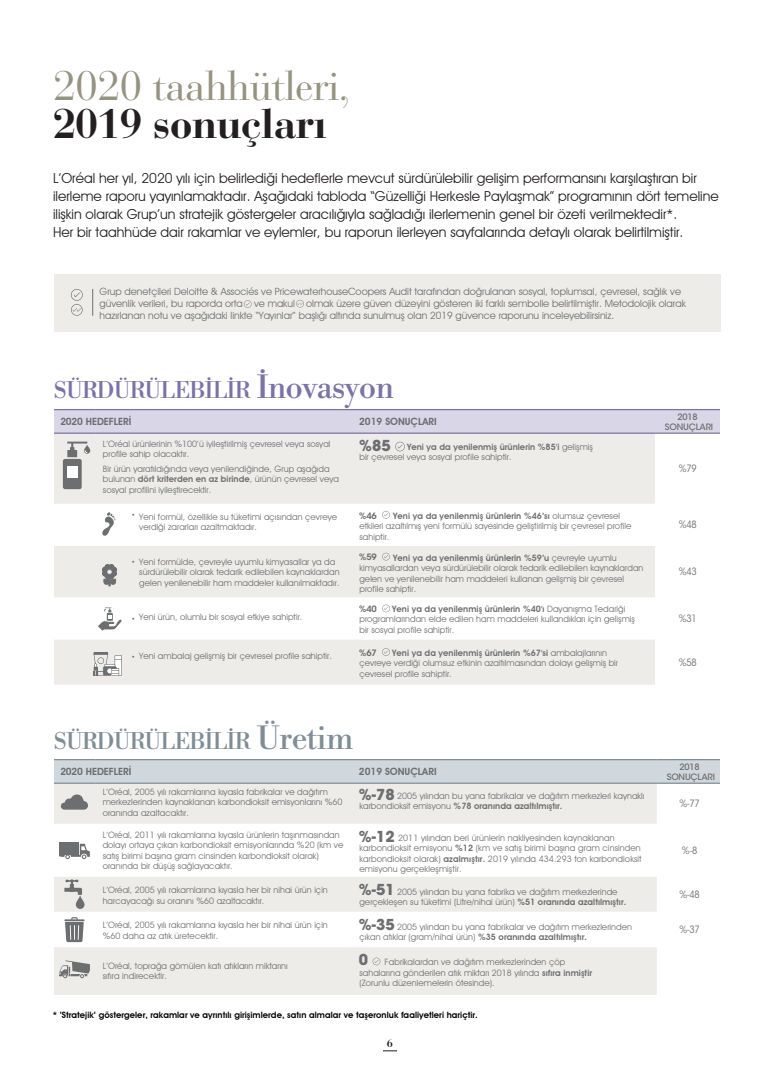
<style>
.page{position:relative;width:780px;height:1081px;background:#fff}
.page>*{position:absolute;margin:0;border:0;box-sizing:border-box;transform-origin:0 0}
.t1{font:41.25px "Bauer Bodoni Std";letter-spacing:-.02em;color:#969381}
.t2{font:700 41.25px "Bauer Bodoni Std";letter-spacing:-.02em;color:#231f20}
.t3{font:31.25px "Libre Bodoni";letter-spacing:-.03em;color:#7c72a8}
.t4{font:22.5px "Libre Bodoni";letter-spacing:-.03em;color:#7f8d96}
.t5{font:22.5px "Libre Bodoni";letter-spacing:-.03em;color:#7c72a8}
.t6{font:700 15px "ITC Avant Garde Std";color:#6d6e70}
.t7{font:13.75px/17.8px "Avant Garde IT Cby BT";color:#231f20}
.t8{font:700 11px "Bauer Bodoni Std";color:#231f20}
.t9{font:10px/12px "Avant Garde IT Cby BT";color:#6d6e70}
.t10{font:600 10px "Avant Garde IT Cby BT";color:#6d6e70}
.t11{font:condensed 10px "ITC Avant Garde Std";letter-spacing:-.02em;color:#6d6e70}
.t12{font:8.75px/10.5px "Avant Garde IT Cby BT";letter-spacing:.005em;color:#6d6e70}
.t13{font:600 8.75px "Avant Garde IT Cby BT";letter-spacing:.005em;color:#000}
.t14{font:500 8.75px/10px "ITC Avant Garde Std";letter-spacing:-.02em;color:#6d6e70;text-align:center}
.t15{font:600 8.75px "ITC Avant Garde Std";color:#6d6e70}
.t16{font:8.75px "ITC Avant Garde Std";color:#6d6e70}
.s1{font-weight:600}
.s2{font-family:"ITC Avant Garde Std"}
.s3{font-size:31.25px}
</style>
<div class="page">
<div style="left:54px;top:784px;width:602px;height:211px;background:#edece9"></div>
<svg style="left:54px;top:824px;width:602px;height:123px"></svg>
<div style="left:54px;top:760px;width:666px;height:22px;background:#d1d8dd"></div>
<hr style="left:53px;top:759px;width:43px;height:1px;background:#7f8d96">
<hr style="left:96px;top:759px;width:560px;height:1px;background:#7f8d96">
<hr style="left:656px;top:759px;width:66px;height:1px;background:#7f8d96">
<hr style="left:53px;top:782px;width:43px;height:2px;background:#7f8d96">
<hr style="left:96px;top:782px;width:560px;height:2px;background:#7f8d96">
<hr style="left:656px;top:782px;width:66px;height:2px;background:#7f8d96">
<svg style="left:61px;top:794px;width:27px;height:15px"></svg>
<svg style="left:59px;top:844px;width:31px;height:15px"></svg>
<div style="left:59px;top:842px;width:20px;height:12px;background:#6d6e70"></div>
<svg style="left:64px;top:879px;width:20px;height:30px"></svg>
<svg style="left:64px;top:917px;width:21px;height:25px"></svg>
<svg style="left:59px;top:960px;width:31px;height:18px"></svg>
<svg style="left:372px;top:957px;width:8px;height:8px"></svg>
<div style="left:43px;top:738px;width:11px;height:330px;background:#fff"></div>
<div style="left:720px;top:685px;width:11px;height:334px;background:#fff"></div>
<svg style="left:54px;top:409px;width:666px;height:275px"></svg>
<div style="left:54px;top:274px;width:666px;height:58px;background:#edece9"></div>
<svg style="left:71px;top:289px;width:12px;height:27px"></svg>
<svg style="left:92px;top:289px;width:1px;height:27px"></svg>
<svg style="left:383px;top:1050px;width:14px;height:1px"></svg>
<svg style="left:244px;top:300px;width:7px;height:8px"></svg>
<svg style="left:296px;top:300px;width:8px;height:7px"></svg>
<h1 class="t1" style="left:53px;top:61px;width:298px">2020 taahhütleri,</h1>
<h1 class="t2" style="left:53px;top:98px;width:276px">2019 sonuçları</h1>
<p class="t7" style="left:53px;top:169px;width:667px">L’Oréal her yıl, 2020 yılı için belirlediği hedeflerle mevcut sürdürülebilir gelişim performansını karşılaştıran bir ilerleme raporu yayınlamaktadır. Aşağıdaki tabloda “Güzelliği Herkesle Paylaşmak” programının dört temeline ilişkin olarak Grup’un stratejik göstergeler aracılığıyla sağladığı ilerlemenin genel bir özeti verilmektedir*.<br>Her bir taahhüde dair rakamlar ve eylemler, bu raporun ilerleyen sayfalarında detaylı olarak belirtilmiştir.</p>
<p class="t9" style="left:99px;top:285px;width:587px">Grup denetçileri Deloitte &amp; Associés ve PricewaterhouseCoopers Audit tarafından doğrulanan sosyal, toplumsal, çevresel, sağlık ve güvenlik verileri, bu raporda orta ve makul olmak üzere güven düzeyini gösteren iki farklı sembolle belirtilmiştir. Metodolojik olarak hazırlanan notu ve aşağıdaki linkte “Yayınlar” başlığı altında sunulmuş olan 2019 güvence raporunu inceleyebilirsiniz.</p>
<h2 class="t3" style="left:257px;top:369px;width:139px">İnovasyon</h2>
<h3 class="t5" style="left:54px;top:377px;width:198px">SÜRDÜRÜLEBİLİR</h3>
<p class="t10" style="left:60px;top:415px;width:72px">2020 HEDEFLERİ</p>
<p class="t10" style="left:359px;top:415px;width:79px">2019 SONUÇLARI</p>
<p class="t14" style="left:665px;top:411px;width:50px">2018<br>SONUÇLARI</p>
<p class="t12" style="left:103px;top:438px;width:229px">L’Oréal ürünlerinin %100’ü iyileştirilmiş çevresel veya sosyal profile sahip olacaktır.</p>
<p class="t12" style="left:359px;top:441px;width:235px;text-indent:48px"><span class="s1">Yeni ya da yenilenmiş ürünlerin %85'i</span> gelişmiş bir çevresel veya sosyal profile sahiptir.</p>
<h3 class="t6" style="left:359px;top:436px;width:33px">%85</h3>
<p class="t12" style="left:103px;top:463px;width:237px">Bir ürün yaratıldığında veya yenilendiğinde, Grup aşağıda bulunan <span class="s1">dört kriterden en az birinde</span>, ürünün çevresel veya sosyal profilini iyileştirecektir.</p>
<p class="t16" style="left:131px;top:509px;width:6px">•</p>
<p class="t15" style="left:359px;top:510px;width:19px">%46</p>
<p class="t12" style="left:359px;top:510px;width:273px;text-indent:34px"><span class="s1">Yeni ya da yenilenmiş ürünlerin %46’sı</span> olumsuz çevresel etkileri azaltılmış yeni formülü sayesinde geliştirilmiş bir çevresel profile sahiptir.</p>
<p class="t12" style="left:359px;top:552px;width:285px;text-indent:34px"><span class="s1">Yeni ya da yenilenmiş ürünlerin %59’u</span> çevreyle uyumlu kimyasallardan veya sürdürülebilir olarak tedarik edilebilen kaynaklardan gelen ve yenilenebilir ham maddeleri kullanan gelişmiş bir çevresel profile sahiptir.</p>
<p class="t12" style="left:359px;top:603px;width:277px;text-indent:33px"><span class="s1">Yeni ya da yenilenmiş ürünlerin %40'ı</span> Dayanışma Tedariği programlarından elde edilen ham maddeleri kullandıkları için gelişmiş bir sosyal profile sahiptir.</p>
<p class="t12" style="left:359px;top:647px;width:260px;text-indent:33px"><span class="s1">Yeni ya da yenilenmiş ürünlerin %67'si</span> ambalajlarının çevreye verdiği olumsuz etkinin azaltılmasından dolayı gelişmiş bir çevresel profile sahiptir.</p>
<p class="t12" style="left:139px;top:511px;width:199px">Yeni formül, özellikle su tüketimi açısından çevreye verdiği zararları azaltmaktadır.</p>
<p class="t12" style="left:139px;top:556px;width:202px;text-indent:-8px"><span class="s2">•</span> Yeni formülde, çevreyle uyumlu kimyasallar ya da sürdürülebilir olarak tedarik edilebilen kaynaklardan gelen yenilenebilir ham maddeler kullanılmaktadır.</p>
<p class="t12" style="left:139px;top:611px;width:165px">Yeni ürün, olumlu bir sosyal etkiye sahiptir.</p>
<p class="t12" style="left:131px;top:651px;width:202px"><span class="s2">•</span> Yeni ambalaj gelişmiş bir çevresel profile sahiptir.</p>
<p class="t15" style="left:359px;top:552px;width:19px">%59</p>
<p class="t15" style="left:359px;top:603px;width:19px">%40</p>
<p class="t16" style="left:131px;top:613px;width:6px">•</p>
<p class="t15" style="left:359px;top:647px;width:19px">%67</p>
<h3 class="t4" style="left:54px;top:729px;width:301px">SÜRDÜRÜLEBİLİR <span class="s3">Üretim</span></h3>
<p class="t11" style="left:678px;top:462px;width:20px">%79</p>
<p class="t11" style="left:678px;top:519px;width:20px">%48</p>
<p class="t11" style="left:678px;top:566px;width:20px">%43</p>
<p class="t11" style="left:678px;top:612px;width:20px">%31</p>
<p class="t11" style="left:678px;top:656px;width:20px">%58</p>
<p class="t10" style="left:60px;top:765px;width:72px">2020 HEDEFLERİ</p>
<p class="t10" style="left:359px;top:765px;width:79px">2019 SONUÇLARI</p>
<p class="t14" style="left:666px;top:761px;width:50px">2018<br>SONUÇLARI</p>
<h3 class="t6" style="left:359px;top:784px;width:37px">%-78</h3>
<p class="t11" style="left:679px;top:797px;width:22px">%-77</p>
<h3 class="t6" style="left:359px;top:827px;width:37px">%-12</h3>
<p class="t11" style="left:681px;top:844px;width:17px">%-8</p>
<h3 class="t6" style="left:359px;top:879px;width:37px">%-51</h3>
<p class="t11" style="left:679px;top:888px;width:22px">%-48</p>
<h3 class="t6" style="left:359px;top:915px;width:37px">%-35</h3>
<p class="t11" style="left:679px;top:923px;width:22px">%-37</p>
<h3 class="t6" style="left:359px;top:950px;width:11px">0</h3>
<p class="t12" style="left:103px;top:786px;width:241px">L’Oréal, 2005 yılı rakamlarına kıyasla fabrikalar ve dağıtım merkezlerinden kaynaklanan karbondioksit emisyonlarını %60 oranında azaltacaktır.</p>
<p class="t12" style="left:103px;top:829px;width:242px">L’Oréal, 2011 yılı rakamlarına kıyasla ürünlerin taşınmasından dolayı ortaya çıkan karbondioksit emisyonlarında %20 (km ve satış birimi başına gram cinsinden karbondioksit olarak) oranında bir düşüş sağlayacaktır.</p>
<p class="t12" style="left:103px;top:885px;width:226px">L’Oréal, 2005 yılı rakamlarına kıyasla her bir nihai ürün için harcayacağı su oranını %60 azaltacaktır.</p>
<p class="t12" style="left:103px;top:920px;width:226px">L’Oréal, 2005 yılı rakamlarına kıyasla her bir nihai ürün için %60 daha az atık üretecektir.</p>
<p class="t12" style="left:103px;top:960px;width:187px">L’Oréal, toprağa gömülen katı atıkların miktarını sıfıra indirecektir.</p>
<p class="t13" style="left:53px;top:1009px;width:426px">* ’Stratejik’ göstergeler, rakamlar ve ayrıntılı girişimlerde, satın almalar ve taşeronluk faaliyetleri hariçtir.</p>
<p class="t12" style="left:359px;top:790px;width:286px;text-indent:38px">2005 yılından bu yana fabrikalar ve dağıtım merkezleri kaynaklı karbondioksit emisyonu <span class="s1">%78 oranında azaltılmıştır.</span></p>
<p class="t12" style="left:359px;top:832px;width:284px;text-indent:39px">2011 yılından beri ürünlerin nakliyesinden kaynaklanan karbondioksit emisyonu <span class="s1">%12</span> (km ve satış birimi başına gram cinsinden karbondioksit olarak) <span class="s1">azalmıştır.</span> 2019 yılında 434.293 ton karbondioksit emisyonu gerçekleşmiştir.</p>
<p class="t12" style="left:359px;top:886px;width:268px;text-indent:38px">2005 yılından bu yana fabrika ve dağıtım merkezlerinde gerçekleşen su tüketimi (Litre/nihai ürün) <span class="s1">%51 oranında azaltılmıştır.</span></p>
<p class="t12" style="left:359px;top:921px;width:274px;text-indent:38px">2005 yılından bu yana fabrikalar ve dağıtım merkezlerinden çıkan atıklar (gram/nihai ürün) <span class="s1">%35 oranında azaltılmıştır.</span></p>
<p class="t12" style="left:359px;top:956px;width:234px;text-indent:25px">Fabrikalardan ve dağıtım merkezlerinden çöp sahalarına gönderilen atık miktarı 2018 yılında <span class="s1">sıfıra inmiştir </span>(Zorunlu düzenlemelerin ötesinde).</p>
<p class="t8" style="left:387px;top:1036px;width:8px">6</p>
</div>
